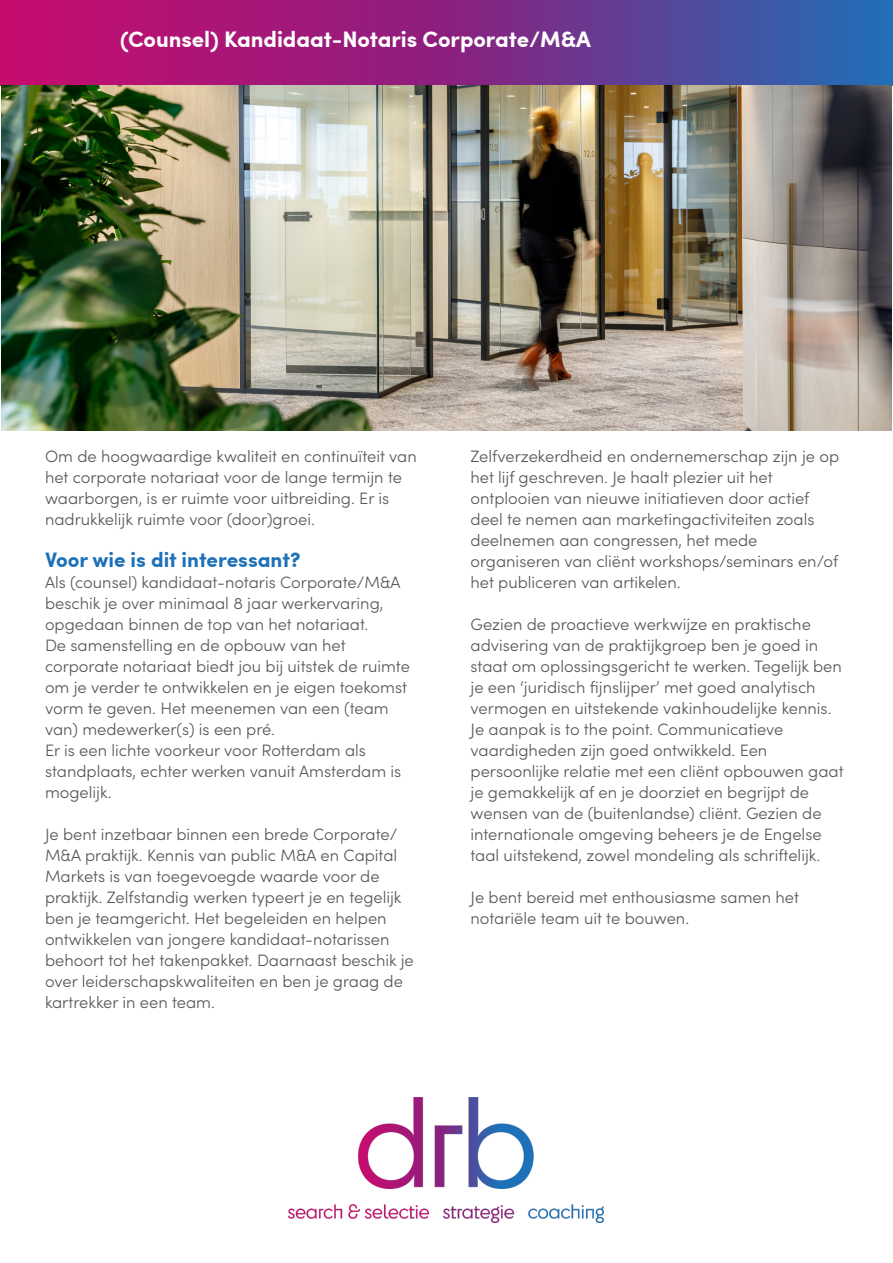
<style>
.page{position:relative;width:893px;height:1263px;background:#fff}
.page>*{position:absolute;margin:0;border:0;box-sizing:border-box;transform-origin:0 0}
.t1{font:700 22.5px "Sofia Pro";letter-spacing:-.005em;color:#fff}
.t2{font:700 21px "Sofia Pro";color:#1d71b8}
.t3{font:300 16.5px/21px "Sofia Pro";color:#575756}
</style>
<div class="page">
<svg style="left:0;top:0;width:893px;height:85px;background:#7f2e88"></svg>
<img style="left:2px;top:85px;width:889px;height:345px">
<img style="left:289px;top:1097px;width:315px;height:126px">
<h1 class="t1" style="left:120px;top:30px;width:473px">(Counsel) Kandidaat-Notaris Corporate/M&amp;A</h1>
<p class="t3" style="left:45px;top:447px;width:373px">Om de hoogwaardige kwaliteit en continuïteit van het corporate notariaat voor de lange termijn te waarborgen, is er ruimte voor uitbreiding. Er is nadrukkelijk ruimte voor (door)groei.</p>
<p class="t2" style="left:45px;top:551px;width:257px">Voor wie is dit interessant?</p>
<p class="t3" style="left:45px;top:573px;width:366px">Als (counsel) kandidaat-notaris Corporate/M&amp;A beschik je over minimaal 8 jaar werkervaring, opgedaan binnen de top van het notariaat.<br>De samenstelling en de opbouw van het corporate notariaat biedt jou bij uitstek de ruimte om je verder te ontwikkelen en je eigen toekomst vorm te geven. Het meenemen van een (team van) medewerker(s) is een pré.<br>Er is een lichte voorkeur voor Rotterdam als standplaats, echter werken vanuit Amsterdam is mogelijk.</p>
<p class="t3" style="left:45px;top:825px;width:370px">Je bent inzetbaar binnen een brede Corporate/ M&amp;A praktijk. Kennis van public M&amp;A en Capital Markets is van toegevoegde waarde voor de praktijk. Zelfstandig werken typeert je en tegelijk ben je teamgericht. Het begeleiden en helpen ontwikkelen van jongere kandidaat-notarissen behoort tot het takenpakket. Daarnaast beschik je over leiderschapskwaliteiten en ben je graag de kartrekker in een team.</p>
<p class="t3" style="left:471px;top:447px;width:370px">Zelfverzekerdheid en ondernemerschap zijn je op het lijf geschreven. Je haalt plezier uit het ontplooien van nieuwe initiatieven door actief deel te nemen aan marketingactiviteiten zoals deelnemen aan congressen, het mede organiseren van cliënt workshops/seminars en/of het publiceren van artikelen.</p>
<p class="t3" style="left:471px;top:615px;width:375px">Gezien de proactieve werkwijze en praktische advisering van de praktijkgroep ben je goed in staat om oplossingsgericht te werken. Tegelijk ben je een ‘juridisch fijnslijper’ met goed analytisch vermogen en uitstekende vakinhoudelijke kennis.<br>Je aanpak is to the point. Communicatieve vaardigheden zijn goed ontwikkeld. Een persoonlijke relatie met een cliënt opbouwen gaat je gemakkelijk af en je doorziet en begrijpt de wensen van de (buitenlandse) cliënt. Gezien de internationale omgeving beheers je de Engelse taal uitstekend, zowel mondeling als schriftelijk.</p>
<p class="t3" style="left:471px;top:888px;width:330px">Je bent bereid met enthousiasme samen het notariële team uit te bouwen.</p>
</div>
